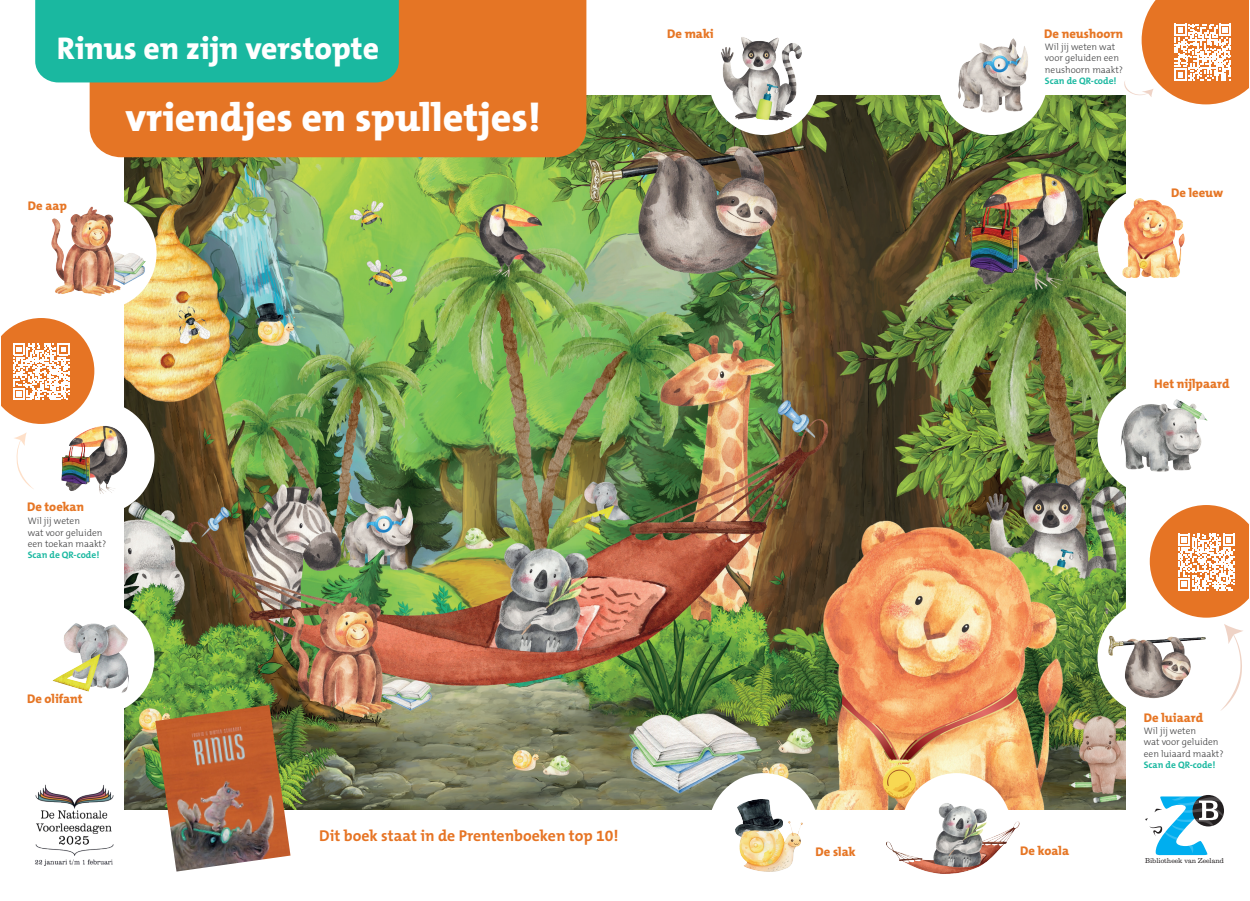
<style>
.page{position:relative;width:1250px;height:901px;background:#fff}
.page>*{position:absolute;margin:0;border:0;box-sizing:border-box;transform-origin:0 0}
.t1{font:800 39.9px "The Mix B W8";color:#fff}
.t2{font:800 31.5px "The Mix B W8";color:#fff}
.t3{font:700 15.8px "The Mix B W7";color:#e67424}
.t4{font:800 12.6px "The Mix B W8";color:#e67625}
.t5{font:300 9.4px/11.3px "The Mix B W3";color:#3e3e3f}
.t6{font:7.4px "Egizio Rgl";color:#231f20}
.s1{font-family:"The Mix B W7";font-weight:700;color:#1ab8a0}
</style>
<div class="page">
<img style="left:125px;top:95px;width:1000px;height:715px">
<div style="left:1097px;top:186px;width:110px;height:113px;background:#fff;border-radius:50%"></div>
<div style="left:90px;top:1px;width:496px;height:156px;background:#e57525"></div>
<div style="left:35px;top:1px;width:364px;height:81px;background:#1ab8a0"></div>
<img style="left:35px;top:785px;width:79px;height:81px">
<div style="left:1097px;top:381px;width:110px;height:113px;background:#fff;border-radius:50%"></div>
<div style="left:1097px;top:601px;width:110px;height:113px;background:#fff;border-radius:50%"></div>
<div style="left:937px;top:22px;width:110px;height:113px;background:#fff;border-radius:50%"></div>
<div style="left:709px;top:22px;width:110px;height:113px;background:#fff;border-radius:50%"></div>
<div style="left:46px;top:197px;width:111px;height:112px;background:#fff;border-radius:50%"></div>
<div style="left:44px;top:602px;width:110px;height:112px;background:#fff;border-radius:50%"></div>
<div style="left:708px;top:773px;width:110px;height:113px;background:#fff;border-radius:50%"></div>
<svg style="left:1149px;top:505px;width:99px;height:113px"></svg>
<svg style="left:1px;top:318px;width:93px;height:106px"></svg>
<svg style="left:1221px;top:624px;width:22px;height:86px"></svg>
<svg style="left:14px;top:432px;width:20px;height:57px"></svg>
<img style="left:46px;top:377px;width:136px;height:167px">
<img style="left:736px;top:799px;width:66px;height:72px">
<img style="left:1096px;top:632px;width:110px;height:73px">
<img style="left:952px;top:38px;width:84px;height:83px">
<img style="left:125px;top:253px;width:21px;height:34px">
<img style="left:51px;top:201px;width:74px;height:95px">
<img style="left:886px;top:733px;width:141px;height:141px">
<img style="left:708px;top:37px;width:102px;height:94px">
<img style="left:52px;top:616px;width:90px;height:81px">
<img style="left:1122px;top:199px;width:63px;height:80px">
<img style="left:1112px;top:395px;width:96px;height:83px">
<img style="left:155px;top:705px;width:135px;height:166px">
<svg style="left:1124px;top:1px;width:125px;height:103px"></svg>
<svg style="left:1192px;top:795px;width:32px;height:31px"></svg>
<svg style="left:1145px;top:796px;width:78px;height:59px"></svg>
<p class="t2" style="left:57px;top:29px;width:324px">Rinus en zijn verstopte</p>
<p class="t1" style="left:125px;top:92px;width:417px">vriendjes en spulletjes!</p>
<p class="t4" style="left:28px;top:197px;width:41px">De aap</p>
<p class="t4" style="left:667px;top:26px;width:48px">De maki</p>
<p class="t4" style="left:1044px;top:26px;width:80px">De neushoorn</p>
<p class="t5" style="left:1045px;top:41px;width:80px">Wil jij weten wat voor geluiden een neushoorn maakt?<br><span class="s1">Scan de QR-code!</span></p>
<p class="t4" style="left:1171px;top:185px;width:54px">De leeuw</p>
<p class="t4" style="left:27px;top:498px;width:59px">De toekan</p>
<p class="t5" style="left:28px;top:515px;width:80px">Wil jij weten<br>wat voor geluiden een toekan maakt?<br><span class="s1">Scan de QR-code!</span></p>
<p class="t4" style="left:27px;top:690px;width:57px">De olifant</p>
<p class="t3" style="left:319px;top:825px;width:301px">Dit boek staat in de Prentenboeken top 10!</p>
<p class="t4" style="left:1154px;top:375px;width:77px">Het nijlpaard</p>
<p class="t4" style="left:815px;top:843px;width:42px">De slak</p>
<p class="t4" style="left:1020px;top:843px;width:50px">De koala</p>
<p class="t4" style="left:1143px;top:710px;width:61px">De luiaard</p>
<p class="t5" style="left:1143px;top:725px;width:81px">Wil jij weten<br>wat voor geluiden een luiaard maakt?<br><span class="s1">Scan de QR-code!</span></p>
<p class="t6" style="left:1145px;top:856px;width:80px">Bibliotheek van Zeeland</p>
</div>
